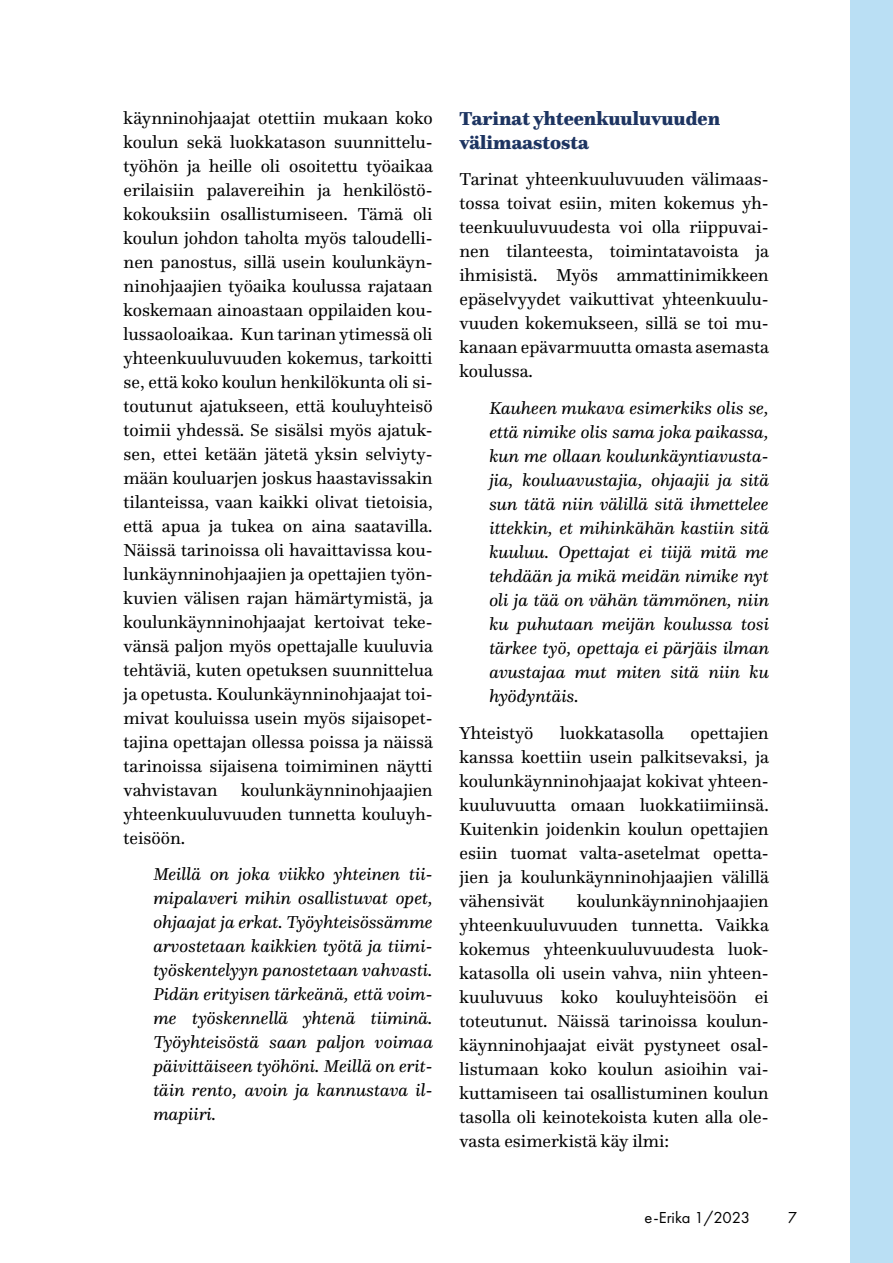
<style>
.page{position:relative;width:893px;height:1263px;background:#fff}
.page>*{position:absolute;margin:0;border:0;box-sizing:border-box;transform-origin:0 0}
.ARTIKKELI_-_väliotsi{font:900 19.5px/24px "Questa";color:#1d3461}
.ARTIKKELI_-_leipätek{font:18px/24px "Questa";color:#000;text-align:justify}
.ARTIKKELI_-_leipätek-2{font:italic 18px/24px "Questa";color:#000;text-align:justify}
.t1{font:16.5px "Futura PT";color:#000}
</style>
<div class="page">
<div style="left:850px;top:0;width:43px;height:1263px;background:#badff4"></div>
<p class="ARTIKKELI_-_leipätek" style="left:124px;top:105px;width:311px">käynninohjaajat otettiin mukaan koko koulun sekä luokkatason suunnittelu&shy;työhön ja heille oli osoitettu työaikaa erilaisiin palavereihin ja henkilöstö&shy;kokouksiin osallistumiseen. Tämä oli koulun johdon taholta myös taloudelli&shy;nen panostus, sillä usein koulunkäyn&shy;ninohjaajien työaika koulussa rajataan koskemaan ainoastaan oppilaiden kou&shy;lussaoloaikaa. Kun tarinan ytimessä oli yhteenkuuluvuuden kokemus, tarkoitti se, että koko koulun henkilökunta oli si&shy;toutunut ajatukseen, että kouluyhteisö toimii yhdessä. Se sisälsi myös ajatuk&shy;sen, ettei ketään jätetä yksin selviyty&shy;mään kouluarjen joskus haastavissakin tilanteissa, vaan kaikki olivat tietoisia, että apua ja tukea on aina saatavilla.<br>Näissä tarinoissa oli havaittavissa kou&shy;lunkäynninohjaajien ja opettajien työn&shy;kuvien välisen rajan hämärtymistä, ja koulunkäynninohjaajat kertoivat teke&shy;vänsä paljon myös opettajalle kuuluvia tehtäviä, kuten opetuksen suunnittelua ja opetusta. Koulunkäynninohjaajat toi&shy;mivat kouluissa usein myös sijaisopet&shy;tajina opettajan ollessa poissa ja näissä tarinoissa sijaisena toimiminen näytti vahvistavan</p>
<p class="ARTIKKELI_-_leipätek" style="left:124px;top:777px;width:311px;text-indent:117px">koulunkäynninohjaajien yhteenkuuluvuuden tunnetta kouluyh&shy;teisöön.</p>
<p class="ARTIKKELI_-_leipätek-2" style="left:153px;top:862px;width:281px">Meillä on joka viikko yhteinen tii&shy;mipalaveri mihin osallistuvat opet, ohjaajat ja erkat. Työyhteisössämme arvostetaan kaikkien työtä ja tiimi&shy;työskentelyyn panostetaan vahvasti.<br>Pidän erityisen tärkeänä, että voim&shy;me työskennellä yhtenä tiiminä.<br>Työyhteisöstä saan paljon voimaa päivittäiseen työhöni. Meillä on erit&shy;täin rento, avoin ja kannustava il&shy;mapiiri.</p>
<h2 class="ARTIKKELI_-_väliotsi" style="left:460px;top:106px;width:262px">Tarinat yhteenkuuluvuuden välimaastosta</h2>
<p class="ARTIKKELI_-_leipätek" style="left:460px;top:167px;width:311px">Tarinat yhteenkuuluvuuden välimaas&shy;tossa toivat esiin, miten kokemus yh&shy;teenkuuluvuudesta voi olla riippuvai&shy;nen tilanteesta, toimintatavoista ja ihmisistä. Myös ammattinimikkeen epäselvyydet vaikuttivat yhteenkuulu&shy;vuuden kokemukseen, sillä se toi mu&shy;kanaan epävarmuutta omasta asemasta koulussa.</p>
<p class="ARTIKKELI_-_leipätek-2" style="left:489px;top:396px;width:281px">Kauheen mukava esimerkiks olis se, että nimike olis sama joka paikassa, kun me ollaan koulunkäyntiavusta&shy;jia, kouluavustajia, ohjaajii ja sitä sun tätä niin välillä sitä ihmettelee ittekkin, et mihinkähän kastiin sitä kuuluu. Opettajat ei tiijä mitä me tehdään ja mikä meidän nimike nyt oli ja tää on vähän tämmönen, niin ku puhutaan meijän koulussa tosi tärkee työ, opettaja ei pärjäis ilman avustajaa mut miten sitä niin ku hyödyntäis.</p>
<p class="ARTIKKELI_-_leipätek" style="left:460px;top:721px;width:75px">Yhteistyö</p>
<p class="ARTIKKELI_-_leipätek" style="left:560px;top:721px;width:106px">luokkatasolla</p>
<p class="ARTIKKELI_-_leipätek" style="left:460px;top:721px;width:311px;text-indent:231px">opettajien kanssa koettiin usein palkitsevaksi, ja koulunkäynninohjaajat kokivat yhteen&shy;kuuluvuutta omaan luokkatiimiinsä.<br>Kuitenkin joidenkin koulun opettajien esiin tuomat valta-asetelmat opetta&shy;jien ja koulunkäynninohjaajien välillä vähensivät</p>
<p class="ARTIKKELI_-_leipätek" style="left:460px;top:889px;width:311px;text-indent:118px">koulunkäynninohjaajien yhteenkuuluvuuden tunnetta. Vaikka kokemus yhteenkuuluvuudesta luok&shy;katasolla oli usein vahva, niin yhteen&shy;kuuluvuus koko kouluyhteisöön ei toteutunut. Näissä tarinoissa koulun&shy;käynninohjaajat eivät pystyneet osal&shy;listumaan koko koulun asioihin vai&shy;kuttamiseen tai osallistuminen koulun tasolla oli keinotekoista kuten alla ole&shy;vasta esimerkistä käy ilmi:</p>
<p class="t1" style="left:645px;top:1208px;width:107px">e-Erika 1/2023</p>
<p class="t1" style="left:788px;top:1207px;width:11px">7</p>
</div>
